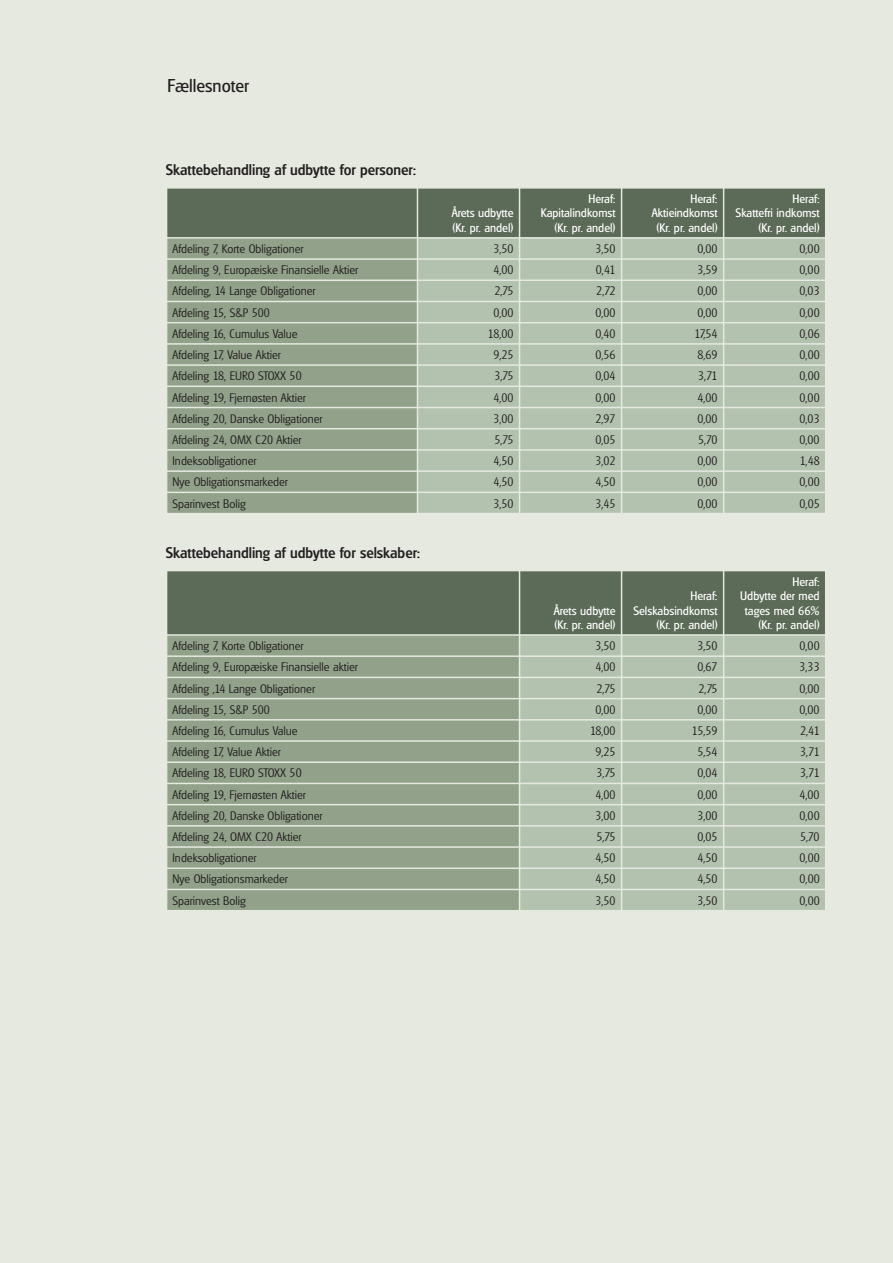
<style>
.page{position:relative;width:893px;height:1263px;background:#e6e9e0}
.page>*{position:absolute;margin:0;border:0;box-sizing:border-box;transform-origin:0 0}
.t1{font:18px "Glasgow";color:#231f20}
.t2{font:500 15px "Glasgow";color:#231f20}
.t3{font:300 12px "Glasgow";color:#231f20}
.t4{font:12px/14.4px "Glasgow";color:#fff;text-align:right}
</style>
<div class="page">
<svg style="left:167px;top:188px;width:658px;height:325px;background:#9fae9a"></svg>
<svg style="left:167px;top:571px;width:658px;height:339px;background:#98a793"></svg>
<h1 class="t1" style="left:167px;top:79px;width:83px">Fællesnoter</h1>
<p class="t2" style="left:166px;top:164px;width:252px">Skattebehandling af udbytte for personer:</p>
<p class="t4" style="left:452px;top:207px;width:63px;text-align:left">Årets udbytte (Kr. pr. andel)</p>
<p class="t4" style="left:541px;top:193px;width:76px">Heraf:<br>Kapitalindkomst (Kr. pr. andel)</p>
<p class="t4" style="left:652px;top:193px;width:67px">Heraf:<br>Aktieindkomst (Kr. pr. andel)</p>
<p class="t4" style="left:735px;top:193px;width:86px">Heraf:<br>Skattefri indkomst (Kr. pr. andel)</p>
<p class="t3" style="left:173px;top:244px;width:133px">Afdeling 7, Korte Obligationer</p>
<p class="t3" style="left:493px;top:244px;width:22px">3,50</p>
<p class="t3" style="left:595px;top:244px;width:22px">3,50</p>
<p class="t3" style="left:697px;top:244px;width:22px">0,00</p>
<p class="t3" style="left:799px;top:244px;width:22px">0,00</p>
<p class="t3" style="left:173px;top:265px;width:187px">Afdeling 9, Europæiske Finansielle Aktier</p>
<p class="t3" style="left:493px;top:265px;width:22px">4,00</p>
<p class="t3" style="left:596px;top:265px;width:21px">0,41</p>
<p class="t3" style="left:697px;top:265px;width:22px">3,59</p>
<p class="t3" style="left:799px;top:265px;width:22px">0,00</p>
<p class="t3" style="left:173px;top:287px;width:144px">Afdeling, 14 Lange Obligationer</p>
<p class="t3" style="left:494px;top:287px;width:21px">2,75</p>
<p class="t3" style="left:596px;top:287px;width:21px">2,72</p>
<p class="t3" style="left:697px;top:287px;width:22px">0,00</p>
<p class="t3" style="left:799px;top:287px;width:22px">0,03</p>
<p class="t3" style="left:173px;top:308px;width:99px">Afdeling 15, S&amp;P 500</p>
<p class="t3" style="left:493px;top:308px;width:22px">0,00</p>
<p class="t3" style="left:595px;top:308px;width:22px">0,00</p>
<p class="t3" style="left:697px;top:308px;width:22px">0,00</p>
<p class="t3" style="left:799px;top:308px;width:22px">0,00</p>
<p class="t3" style="left:173px;top:329px;width:127px">Afdeling 16, Cumulus Value</p>
<p class="t3" style="left:488px;top:329px;width:27px">18,00</p>
<p class="t3" style="left:595px;top:329px;width:22px">0,40</p>
<p class="t3" style="left:694px;top:329px;width:25px">17,54</p>
<p class="t3" style="left:799px;top:329px;width:22px">0,06</p>
<p class="t3" style="left:173px;top:350px;width:110px">Afdeling 17, Value Aktier</p>
<p class="t3" style="left:493px;top:350px;width:22px">9,25</p>
<p class="t3" style="left:595px;top:350px;width:22px">0,56</p>
<p class="t3" style="left:697px;top:350px;width:22px">8,69</p>
<p class="t3" style="left:799px;top:350px;width:22px">0,00</p>
<p class="t3" style="left:173px;top:371px;width:131px">Afdeling 18, EURO STOXX 50</p>
<p class="t3" style="left:494px;top:371px;width:21px">3,75</p>
<p class="t3" style="left:595px;top:371px;width:22px">0,04</p>
<p class="t3" style="left:698px;top:371px;width:21px">3,71</p>
<p class="t3" style="left:799px;top:371px;width:22px">0,00</p>
<p class="t3" style="left:173px;top:393px;width:135px">Afdeling 19, Fjernøsten Aktier</p>
<p class="t3" style="left:493px;top:393px;width:22px">4,00</p>
<p class="t3" style="left:595px;top:393px;width:22px">0,00</p>
<p class="t3" style="left:697px;top:393px;width:22px">4,00</p>
<p class="t3" style="left:799px;top:393px;width:22px">0,00</p>
<p class="t3" style="left:173px;top:414px;width:151px">Afdeling 20, Danske Obligationer</p>
<p class="t3" style="left:493px;top:414px;width:22px">3,00</p>
<p class="t3" style="left:595px;top:414px;width:22px">2,97</p>
<p class="t3" style="left:697px;top:414px;width:22px">0,00</p>
<p class="t3" style="left:799px;top:414px;width:22px">0,03</p>
<p class="t3" style="left:173px;top:435px;width:130px">Afdeling 24, OMX C20 Aktier</p>
<p class="t3" style="left:494px;top:435px;width:21px">5,75</p>
<p class="t3" style="left:595px;top:435px;width:22px">0,05</p>
<p class="t3" style="left:698px;top:435px;width:21px">5,70</p>
<p class="t3" style="left:799px;top:435px;width:22px">0,00</p>
<p class="t3" style="left:173px;top:456px;width:86px">Indeksobligationer</p>
<p class="t3" style="left:493px;top:456px;width:22px">4,50</p>
<p class="t3" style="left:595px;top:456px;width:22px">3,02</p>
<p class="t3" style="left:697px;top:456px;width:22px">0,00</p>
<p class="t3" style="left:800px;top:456px;width:21px">1,48</p>
<p class="t3" style="left:173px;top:477px;width:117px">Nye Obligationsmarkeder</p>
<p class="t3" style="left:493px;top:477px;width:22px">4,50</p>
<p class="t3" style="left:595px;top:477px;width:22px">4,50</p>
<p class="t3" style="left:697px;top:477px;width:22px">0,00</p>
<p class="t3" style="left:799px;top:477px;width:22px">0,00</p>
<p class="t3" style="left:173px;top:499px;width:75px">Sparinvest Bolig</p>
<p class="t3" style="left:493px;top:499px;width:22px">3,50</p>
<p class="t3" style="left:595px;top:499px;width:22px">3,45</p>
<p class="t3" style="left:697px;top:499px;width:22px">0,00</p>
<p class="t3" style="left:799px;top:499px;width:22px">0,05</p>
<p class="t2" style="left:166px;top:547px;width:256px">Skattebehandling af udbytte for selskaber:</p>
<p class="t4" style="left:554px;top:604px;width:63px;text-align:left">Årets udbytte (Kr. pr. andel)</p>
<p class="t4" style="left:633px;top:590px;width:86px">Heraf:<br>Selskabsindkomst (Kr. pr. andel)</p>
<p class="t4" style="left:740px;top:575px;width:81px">Heraf:<br>Udbytte der med tages med 66% (Kr. pr. andel)</p>
<p class="t3" style="left:173px;top:641px;width:133px">Afdeling 7, Korte Obligationer</p>
<p class="t3" style="left:595px;top:641px;width:22px">3,50</p>
<p class="t3" style="left:697px;top:641px;width:22px">3,50</p>
<p class="t3" style="left:799px;top:641px;width:22px">0,00</p>
<p class="t3" style="left:173px;top:663px;width:187px">Afdeling 9, Europæiske Finansielle aktier</p>
<p class="t3" style="left:595px;top:663px;width:22px">4,00</p>
<p class="t3" style="left:697px;top:663px;width:22px">0,67</p>
<p class="t3" style="left:799px;top:663px;width:22px">3,33</p>
<p class="t3" style="left:173px;top:684px;width:144px">Afdeling ,14 Lange Obligationer</p>
<p class="t3" style="left:596px;top:684px;width:21px">2,75</p>
<p class="t3" style="left:699px;top:684px;width:21px">2,75</p>
<p class="t3" style="left:799px;top:684px;width:22px">0,00</p>
<p class="t3" style="left:173px;top:705px;width:99px">Afdeling 15, S&amp;P 500</p>
<p class="t3" style="left:595px;top:705px;width:22px">0,00</p>
<p class="t3" style="left:697px;top:705px;width:22px">0,00</p>
<p class="t3" style="left:799px;top:705px;width:22px">0,00</p>
<p class="t3" style="left:173px;top:726px;width:127px">Afdeling 16, Cumulus Value</p>
<p class="t3" style="left:590px;top:726px;width:27px">18,00</p>
<p class="t3" style="left:692px;top:726px;width:27px">15,59</p>
<p class="t3" style="left:800px;top:726px;width:21px">2,41</p>
<p class="t3" style="left:173px;top:747px;width:110px">Afdeling 17, Value Aktier</p>
<p class="t3" style="left:595px;top:747px;width:22px">9,25</p>
<p class="t3" style="left:697px;top:747px;width:22px">5,54</p>
<p class="t3" style="left:800px;top:747px;width:21px">3,71</p>
<p class="t3" style="left:173px;top:769px;width:131px">Afdeling 18, EURO STOXX 50</p>
<p class="t3" style="left:597px;top:769px;width:21px">3,75</p>
<p class="t3" style="left:697px;top:769px;width:22px">0,04</p>
<p class="t3" style="left:800px;top:769px;width:21px">3,71</p>
<p class="t3" style="left:173px;top:790px;width:135px">Afdeling 19, Fjernøsten Aktier</p>
<p class="t3" style="left:595px;top:790px;width:22px">4,00</p>
<p class="t3" style="left:697px;top:790px;width:22px">0,00</p>
<p class="t3" style="left:799px;top:790px;width:22px">4,00</p>
<p class="t3" style="left:173px;top:811px;width:151px">Afdeling 20, Danske Obligationer</p>
<p class="t3" style="left:595px;top:811px;width:22px">3,00</p>
<p class="t3" style="left:697px;top:811px;width:22px">3,00</p>
<p class="t3" style="left:799px;top:811px;width:22px">0,00</p>
<p class="t3" style="left:173px;top:832px;width:130px">Afdeling 24, OMX C20 Aktier</p>
<p class="t3" style="left:596px;top:832px;width:21px">5,75</p>
<p class="t3" style="left:697px;top:832px;width:22px">0,05</p>
<p class="t3" style="left:800px;top:832px;width:21px">5,70</p>
<p class="t3" style="left:173px;top:853px;width:86px">Indeksobligationer</p>
<p class="t3" style="left:595px;top:853px;width:22px">4,50</p>
<p class="t3" style="left:697px;top:853px;width:22px">4,50</p>
<p class="t3" style="left:799px;top:853px;width:22px">0,00</p>
<p class="t3" style="left:173px;top:875px;width:117px">Nye Obligationsmarkeder</p>
<p class="t3" style="left:595px;top:875px;width:22px">4,50</p>
<p class="t3" style="left:697px;top:875px;width:22px">4,50</p>
<p class="t3" style="left:799px;top:875px;width:22px">0,00</p>
<p class="t3" style="left:173px;top:896px;width:75px">Sparinvest Bolig</p>
<p class="t3" style="left:595px;top:896px;width:22px">3,50</p>
<p class="t3" style="left:697px;top:896px;width:22px">3,50</p>
<p class="t3" style="left:799px;top:896px;width:22px">0,00</p>
</div>
